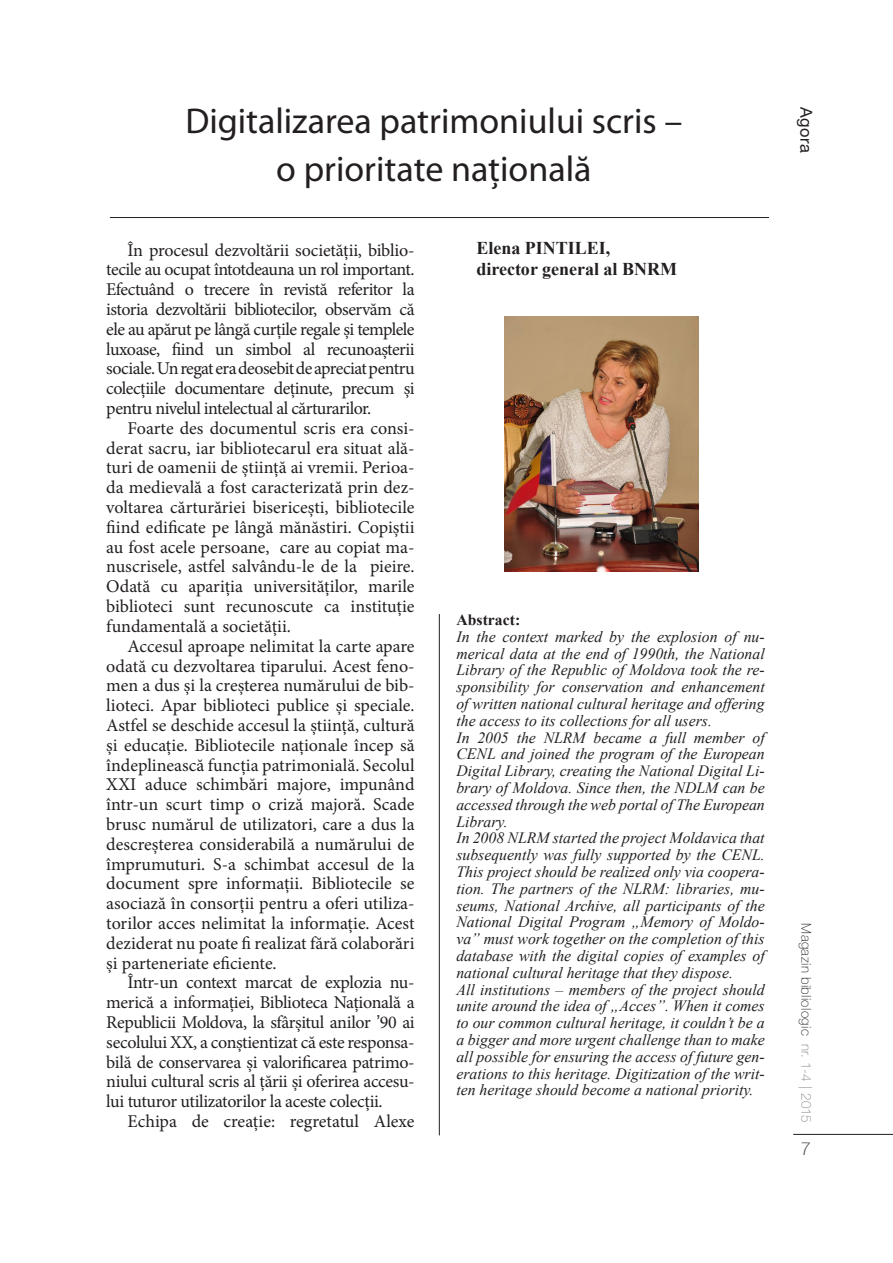
<style>
.page{position:relative;width:893px;height:1263px;background:#fff}
.page>*{position:absolute;margin:0;border:0;box-sizing:border-box;transform-origin:0 0}
.titlu{font:36px "Myriad Pro";color:#231f20}
.Text_baza{font:18px/19.8px "Minion Pro";letter-spacing:-.015em;color:#231f20;text-align:justify}
.t1{font:700 18px "Times New Roman";color:#231f20}
.t2{font:100 18px "Helvetica Neue LT Pro";color:#231f20}
.t3{font:16.5px "Helvetica Neue LT Pro";color:#231f20}
.t4{font:italic 15.75px/16.8px "Times New Roman";color:#231f20;text-align:justify}
.t5{font:700 15.75px "Times New Roman";color:#231f20}
.t6{font:100 13.5px "Helvetica Neue LT Pro";letter-spacing:.025em;color:#231f20}
.s1{font-family:"Arial"}
.s2{color:#808384}
</style>
<div class="page">
<hr style="left:793px;top:1134px;width:100px;height:1px;background:#231f20">
<hr style="left:110px;top:217px;width:659px;height:1px;background:#231f20">
<hr style="left:439px;top:614px;width:1px;height:521px;background:#231f20">
<img style="left:505px;top:317px;width:193px;height:255px">
<p class="titlu" style="left:185px;top:99px;width:499px">Digitalizarea patrimoniului scris –</p>
<p class="titlu" style="left:276px;top:147px;width:317px">o prioritate națională</p>
<p class="Text_baza" style="left:106px;top:240px;width:310px;text-indent:21px">În procesul dezvoltării societății, biblio&shy;tecile au ocupat întotdeauna un rol important.<br>Efectuând o trecere în revistă referitor la istoria dezvoltării bibliotecilor, observăm că ele au apărut pe lângă curțile regale și templele luxoase, fiind un simbol al recunoașterii sociale. Un regat era deosebit de apreciat pentru colecțiile documentare deținute, precum și pentru nivelul intelectual al cărturarilor.</p>
<p class="Text_baza" style="left:106px;top:418px;width:310px;text-indent:21px">Foarte des documentul scris era consi&shy;derat sacru, iar bibliotecarul era situat ală&shy;turi de oamenii de știință ai vremii. Perioa&shy;da medievală a fost caracterizată prin dez&shy;voltarea cărturăriei bisericești, bibliotecile fiind edificate pe lângă mănăstiri. Copiștii au fost acele persoane, care au copiat ma&shy;nuscrisele, astfel salvându-le de la pieire.<br>Odată cu apariția universităților, marile biblioteci sunt recunoscute ca instituție fundamentală a societății.</p>
<p class="Text_baza" style="left:106px;top:636px;width:310px;text-indent:21px">Accesul aproape nelimitat la carte apare odată cu dezvoltarea tiparului. Acest feno&shy;men a dus și la creșterea numărului de bib&shy;lioteci. Apar biblioteci publice și speciale.<br>Astfel se deschide accesul la știință, cultură și educație. Bibliotecile naționale încep să îndeplinească funcția patrimonială. Secolul XXI aduce schimbări majore, impunând într-un scurt timp o criză majoră. Scade brusc numărul de utilizatori, care a dus la descreșterea considerabilă a numărului de împrumuturi. S-a schimbat accesul de la document spre informații. Bibliotecile se asociază în consorții pentru a oferi utiliza&shy;torilor acces nelimitat la informație. Acest deziderat nu poate fi realizat fără colaborări și parteneriate eficiente.</p>
<p class="Text_baza" style="left:106px;top:973px;width:310px;text-indent:21px">Într-un context marcat de explozia nu&shy;merică a informației, Biblioteca Națională a Republicii Moldova, la sfârșitul anilor <span class="s1">ʼ</span>90 ai secolului XX, a conștientizat că este responsa&shy;bilă de conservarea și valorificarea patrimo&shy;niului cultural scris al țării și oferirea accesu&shy;lui tuturor utilizatorilor la aceste colecții.</p>
<p class="Text_baza" style="left:128px;top:1111px;width:288px">Echipa de creație: regretatul Alexe</p>
<p class="t1" style="left:476px;top:235px;width:136px">Elena PINTILEI,</p>
<p class="t1" style="left:476px;top:256px;width:202px">director general al BNRM</p>
<p class="t5" style="left:456px;top:608px;width:65px">Abstract:</p>
<p class="t4" style="left:456px;top:628px;width:310px">In the context marked by the explosion of nu&shy;merical data at the end of 1990th, the National Library of the Republic of Moldova took the re&shy;sponsibility for conservation and enhancement of written national cultural heritage and offering the access to its collections for all users.</p>
<p class="t4" style="left:456px;top:728px;width:310px">In 2005 the NLRM became a full member of CENL and joined the program of the European Digital Library, creating the National Digital Li&shy;brary of Moldova. Since then, the NDLM can be accessed through the web portal of The European Library.</p>
<p class="t4" style="left:456px;top:829px;width:310px">In 2008 NLRM started the project Moldavica that subsequently was fully supported by the CENL.<br>This project should be realized only via coopera&shy;tion. The partners of the NLRM: libraries, mu&shy;seums, National Archive, all participants of the National Digital Program „Memory of Moldo&shy;va” must work together on the completion of this database with the digital copies of examples of national cultural heritage that they dispose.</p>
<p class="t4" style="left:456px;top:980px;width:310px">All institutions – members of the project should unite around the idea of „Acces”. When it comes to our common cultural heritage, it couldn’t be a a bigger and more urgent challenge than to make all possible for ensuring the access of future gen&shy;erations to this heritage. Digitization of the writ&shy;ten heritage should become a national priority.</p>
<p class="t3" style="left:816px;top:107px;width:47px;rotate:90deg">Agora</p>
<p class="t6" style="left:814px;top:923px;width:201px;rotate:90deg">Magazin bibliologic <span class="s2">nr. 1-4 | 2015</span></p>
<p class="t2" style="left:801px;top:1138px;width:12px">7</p>
</div>
